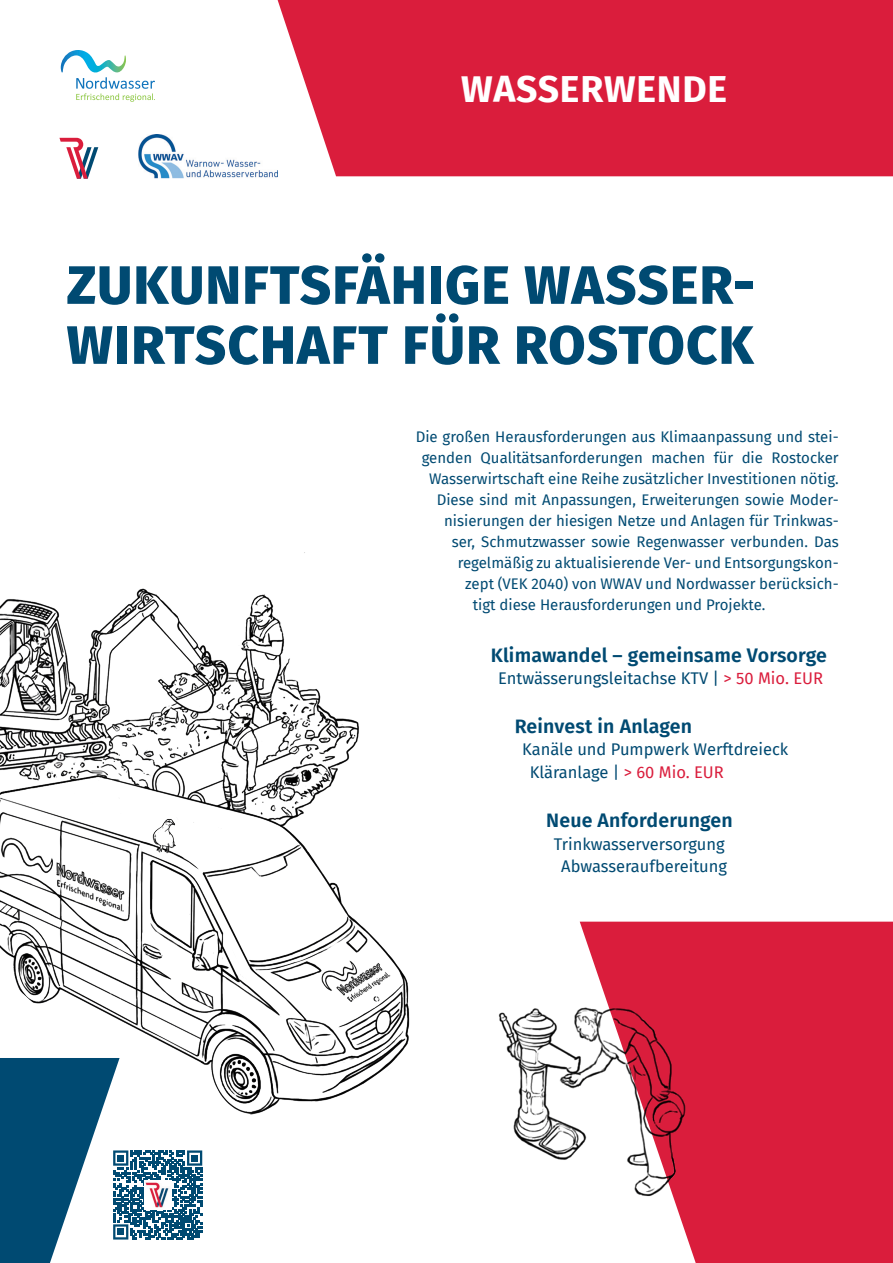
<style>
.page{position:relative;width:893px;height:1263px;background:#fff}
.page>*{position:absolute;margin:0;border:0;box-sizing:border-box;transform-origin:0 0}
.t1{font:800 54px/60px "Fira Sans";letter-spacing:.025em;color:#004a72}
.t2{font:700 37.35px "Fira Sans";letter-spacing:.02em;color:#fff}
.t3{font:600 19.5px "Fira Sans";letter-spacing:.01em;color:#004a72}
.t4{font:16.5px/22.5px "Fira Sans";color:#004a72}
.t5{font:15px "Fira Sans";color:#004a72}
.s1{color:#da1d3c}
</style>
<div class="page">
<img style="left:0;top:552px;width:410px;height:563px">
<svg style="left:61px;top:50px;width:94px;height:52px"></svg>
<svg style="left:59px;top:138px;width:39px;height:41px"></svg>
<div style="left:109px;top:1146px;width:98px;height:98px;background:linear-gradient(to bottom,#fff,#fff)"></div>
<svg style="left:0;top:1058px;width:202px;height:205px"></svg>
<div style="left:277px;top:0;width:616px;height:176px;background:#da1d3c"></div>
<svg style="left:580px;top:922px;width:313px;height:341px;background:#dc2d4a"></svg>
<img style="left:498px;top:971px;width:222px;height:248px">
<img style="left:138px;top:135px;width:139px;height:44px">
<h2 class="t2" style="left:461px;top:58px;width:268px">WASSERWENDE</h2>
<h1 class="t1" style="left:67px;top:250px;width:689px">ZUKUNFTSFÄHIGE WASSER-<br>WIRTSCHAFT FÜR ROSTOCK</h1>
<p class="t5" style="left:416px;top:425px;width:424px">Die großen Herausforderungen aus Klimaanpassung und stei-</p>
<p class="t5" style="left:422px;top:446px;width:419px">genden Qualitätsanforderungen machen für die Rostocker</p>
<p class="t5" style="left:429px;top:467px;width:411px">Wasserwirtschaft eine Reihe zusätzlicher Investitionen nötig.</p>
<p class="t5" style="left:437px;top:488px;width:403px">Diese sind mit Anpassungen, Erweiterungen sowie Moder-</p>
<p class="t5" style="left:444px;top:509px;width:396px">nisierungen der hiesigen Netze und Anlagen für Trinkwas-</p>
<p class="t5" style="left:452px;top:530px;width:388px">ser, Schmutzwasser sowie Regenwasser verbunden. Das</p>
<p class="t5" style="left:458px;top:551px;width:383px">regelmäßig zu aktualisierende Ver- und Entsorgungskon-</p>
<p class="t5" style="left:465px;top:572px;width:375px">zept (VEK 2040) von WWAV und Nordwasser berücksich-</p>
<p class="t5" style="left:473px;top:593px;width:294px">tigt diese Herausforderungen und Projekte.</p>
<h3 class="t3" style="left:491px;top:639px;width:338px">Klimawandel – gemeinsame Vorsorge</h3>
<p class="t4" style="left:498px;top:667px;width:326px">Entwässerungsleitachse KTV | <span class="s1">&gt; 50 Mio. EUR</span></p>
<h3 class="t3" style="left:515px;top:710px;width:179px">Reinvest in Anlagen</h3>
<p class="t4" style="left:530px;top:738px;width:260px;text-indent:-8px">Kanäle und Pumpwerk Werftdreieck<br>Kläranlage | <span class="s1">&gt; 60 Mio. EUR</span></p>
<h3 class="t3" style="left:546px;top:804px;width:188px">Neue Anforderungen</h3>
<p class="t4" style="left:554px;top:832px;width:175px;text-align:center">Trinkwasserversorgung<br>Abwasseraufbereitung</p>
</div>
